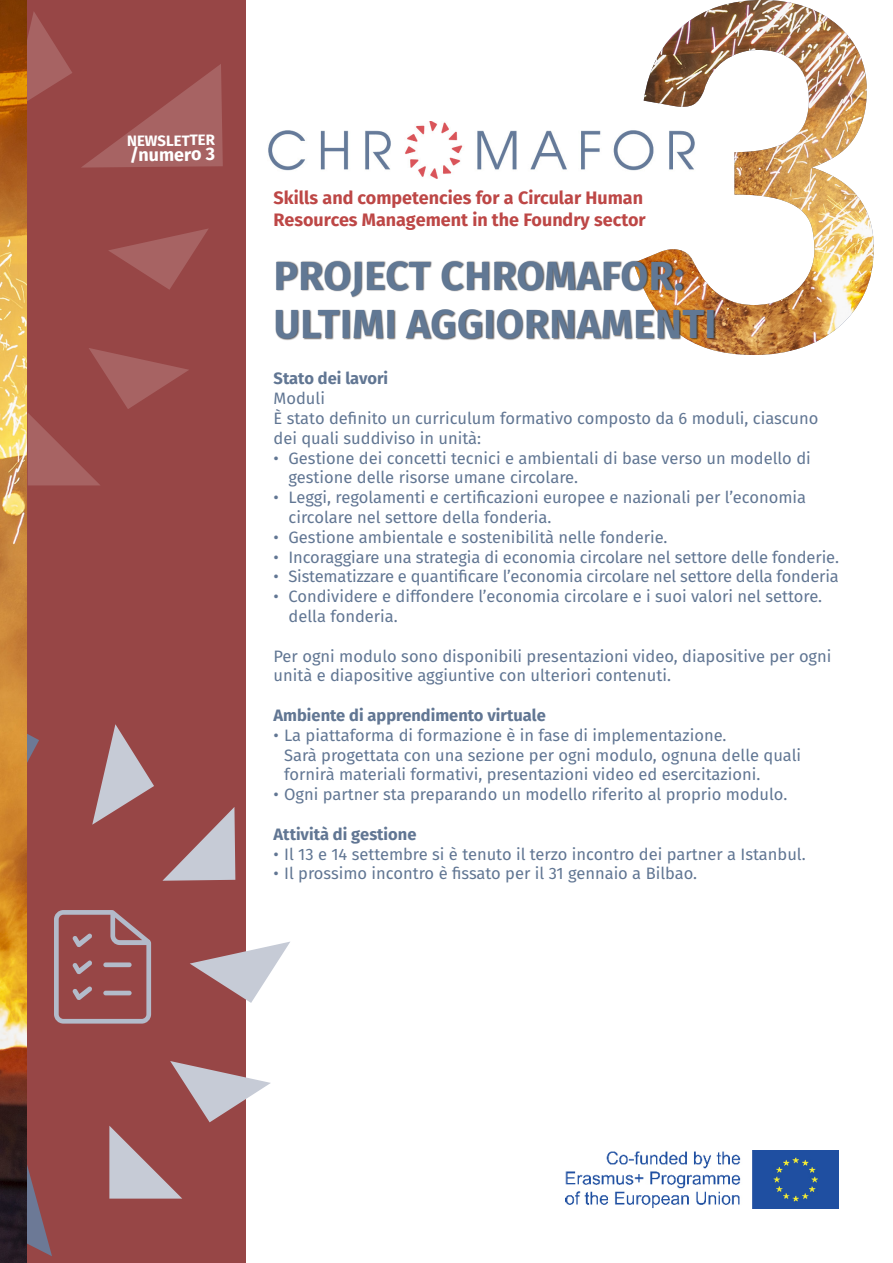
<style>
.page{position:relative;width:893px;height:1263px;background:#fff}
.page>*{position:absolute;margin:0;border:0;box-sizing:border-box;transform-origin:0 0}
.t1{font:700 40.5px "Fira Sans";letter-spacing:.01em;color:#617894}
.t2{font:700 18px/21.6px "Fira Sans";color:#bd4746}
.t3{font:700 18px "Fira Sans";color:#fff}
.t4{font:16.5px/19.8px "Fira Sans";color:#617693}
.t5{font:700 16.5px "Fira Sans";color:#617693}
.t6{font:700 15px "Fira Sans";color:#fff}
</style>
<div class="page">
<img style="left:641px;top:0;width:233px;height:355px">
<img style="left:268px;top:121px;width:427px;height:58px">
<div style="left:0;top:0;width:245px;height:1263px;background:#974646"></div>
<img style="left:566px;top:1150px;width:273px;height:59px">
<svg style="left:27px;top:1165px;width:25px;height:91px"></svg>
<svg style="left:109px;top:1061px;width:162px;height:137px"></svg>
<svg style="left:162px;top:807px;width:73px;height:74px"></svg>
<svg style="left:92px;top:724px;width:62px;height:101px"></svg>
<svg style="left:27px;top:734px;width:12px;height:29px"></svg>
<svg style="left:28px;top:348px;width:161px;height:137px"></svg>
<svg style="left:109px;top:229px;width:99px;height:61px"></svg>
<svg style="left:81px;top:64px;width:142px;height:104px"></svg>
<svg style="left:27px;top:12px;width:45px;height:89px"></svg>
<svg style="left:54px;top:910px;width:97px;height:113px"></svg>
<hr style="left:103px;top:991px;width:29px;height:4px;background:#b3bbca;border-radius:2px">
<div style="left:103px;top:962px;width:29px;height:5px;background:#b3bbca;border-radius:2px"></div>
<img style="left:0;top:0;width:27px;height:1263px">
<svg style="left:190px;top:941px;width:100px;height:62px"></svg>
<div style="left:275px;top:260px;width:441px;height:81px;background:#231f20;opacity:.75"></div>
<p class="t6" style="left:127px;top:129px;width:89px;rotate:-1deg">NEWSLETTER</p>
<p class="t3" style="left:130px;top:139px;width:87px">/numero 3</p>
<p class="t2" style="left:274px;top:186px;width:374px">Skills and competencies for a Circular Human<br>Resources Management in the Foundry sector</p>
<p class="t1" style="left:274px;top:241px;width:412px">PROJECT CHROMAFOR:</p>
<p class="t1" style="left:274px;top:290px;width:444px">ULTIMI AGGIORNAMENTI</p>
<p class="t5" style="left:274px;top:365px;width:116px">Stato dei lavori</p>
<p class="t4" style="left:274px;top:388px;width:53px">Moduli</p>
<p class="t4" style="left:274px;top:408px;width:546px">È stato definito un curriculum formativo composto da 6 moduli, ciascuno dei quali suddiviso in unità:</p>
<p class="t4" style="left:289px;top:447px;width:524px;text-indent:-15px">• Gestione dei concetti tecnici e ambientali di base verso un modello di gestione delle risorse umane circolare.</p>
<p class="t4" style="left:274px;top:487px;width:534px">• Leggi, regolamenti e certificazioni europee e nazionali per l’economia</p>
<p class="t4" style="left:289px;top:507px;width:264px">circolare nel settore della fonderia.</p>
<p class="t4" style="left:274px;top:527px;width:395px">• Gestione ambientale e sostenibilità nelle fonderie.</p>
<p class="t4" style="left:274px;top:546px;width:567px">• Incoraggiare una strategia di economia circolare nel settore delle fonderie.</p>
<p class="t4" style="left:274px;top:566px;width:567px">• Sistematizzare e quantificare l’economia circolare nel settore della fonderia</p>
<p class="t4" style="left:289px;top:586px;width:535px;text-indent:-15px">• Condividere e diffondere l’economia circolare e i suoi valori nel settore. della fonderia.</p>
<p class="t4" style="left:274px;top:645px;width:559px">Per ogni modulo sono disponibili presentazioni video, diapositive per ogni unità e diapositive aggiuntive con ulteriori contenuti.</p>
<p class="t5" style="left:274px;top:701px;width:274px">Ambiente di apprendimento virtuale</p>
<p class="t4" style="left:274px;top:725px;width:454px">• La piattaforma di formazione è in fase di implementazione.</p>
<p class="t4" style="left:284px;top:744px;width:518px">Sarà progettata con una sezione per ogni modulo, ognuna delle quali</p>
<p class="t4" style="left:284px;top:764px;width:478px">fornirà materiali formativi, presentazioni video ed esercitazioni.</p>
<p class="t4" style="left:274px;top:784px;width:515px">• Ogni partner sta preparando un modello riferito al proprio modulo.</p>
<p class="t5" style="left:274px;top:820px;width:144px">Attività di gestione</p>
<p class="t4" style="left:274px;top:843px;width:534px">• Il 13 e 14 settembre si è tenuto il terzo incontro dei partner a Istanbul.</p>
<p class="t4" style="left:274px;top:863px;width:425px">• Il prossimo incontro è fissato per il 31 gennaio a Bilbao.</p>
</div>
